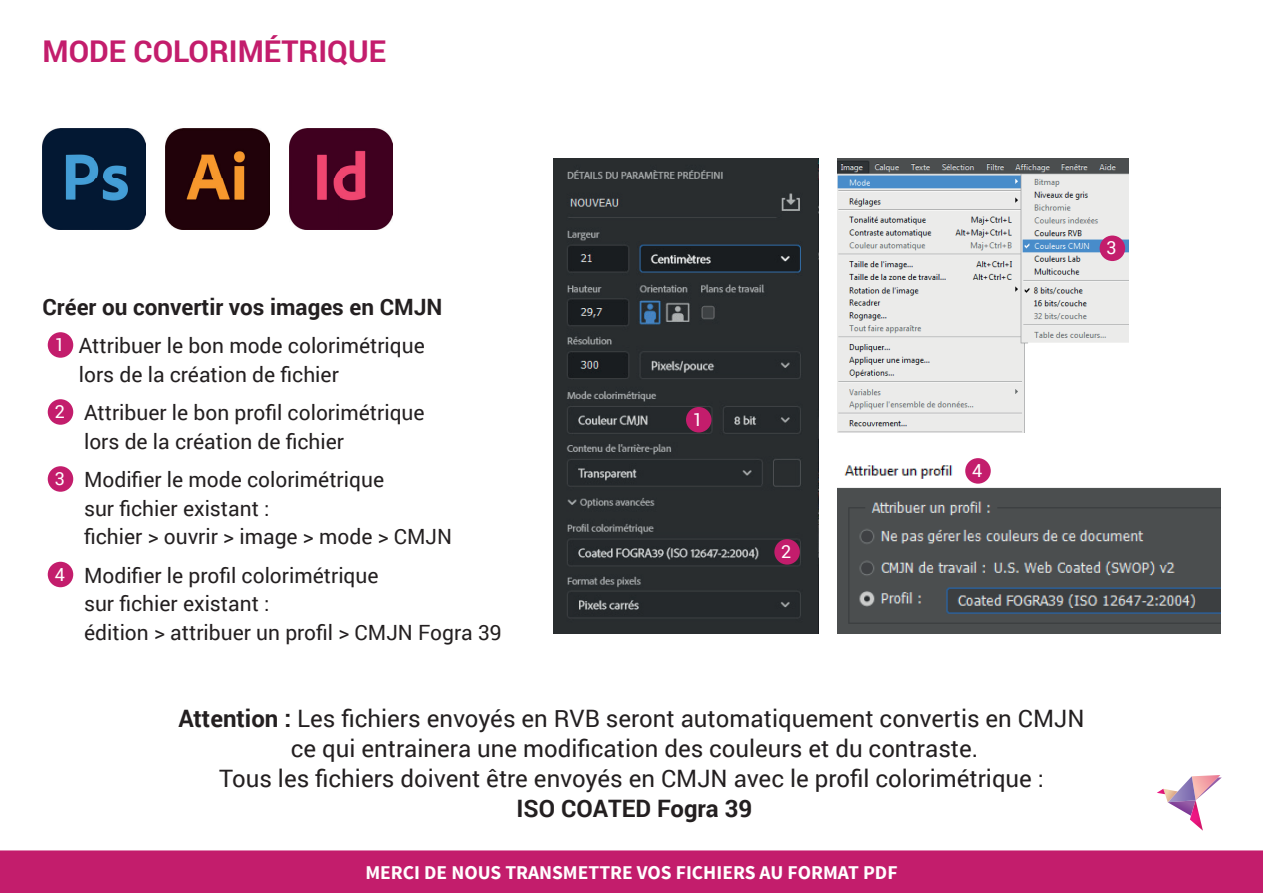
<style>
.page{position:relative;width:1263px;height:893px;background:#fff}
.page>*{position:absolute;margin:0;border:0;box-sizing:border-box;transform-origin:0 0}
.t1{font:700 30px "Roboto";color:#c31d6c}
.t2{font:24px/30px "Roboto";color:#231f20;text-align:center}
.t3{font:700 24px "Roboto";color:#231f20}
.t4{font:700 22.5px "Roboto";color:#231f20}
.t5{font:21px/28.5px "Roboto";color:#231f20}
.t6{font:700 19.5px "Source Sans Pro";color:#fff}
.t7{font:18px "Roboto";color:#fff}
.s1{font-size:18px;color:#fff}
.s2{font-weight:700}
</style>
<div class="page">
<div style="left:0;top:850px;width:1263px;height:43px;background:#c31d6c"></div>
<img style="left:1190px;top:816px;width:13px;height:15px">
<svg style="left:1157px;top:775px;width:65px;height:41px"></svg>
<img style="left:553px;top:159px;width:266px;height:474px">
<div style="left:48px;top:332px;width:25px;height:26px;background:#c31d6c;border-radius:50%"></div>
<div style="left:48px;top:399px;width:25px;height:26px;background:#c31d6c;border-radius:50%"></div>
<div style="left:48px;top:466px;width:25px;height:26px;background:#c31d6c;border-radius:50%"></div>
<div style="left:48px;top:562px;width:25px;height:25px;background:#c31d6c;border-radius:50%"></div>
<img style="left:43px;top:129px;width:103px;height:100px">
<img style="left:166px;top:129px;width:103px;height:100px">
<img style="left:289px;top:129px;width:103px;height:100px">
<img style="left:837px;top:159px;width:292px;height:273px">
<img style="left:837px;top:458px;width:383px;height:175px">
<div style="left:686px;top:407px;width:25px;height:25px;background:#c31d6c;border-radius:50%"></div>
<div style="left:774px;top:539px;width:26px;height:26px;background:#c31d6c;border-radius:50%"></div>
<div style="left:965px;top:458px;width:26px;height:26px;background:#c31d6c;border-radius:50%"></div>
<div style="left:1099px;top:236px;width:26px;height:25px;background:#c31d6c;border-radius:50%"></div>
<h1 class="t1" style="left:43px;top:31px;width:345px">MODE COLORIMÉTRIQUE</h1>
<p class="t4" style="left:43px;top:291px;width:401px">Créer ou convertir vos images en CMJN</p>
<p class="t5" style="left:79px;top:330px;width:348px;text-indent:-24px"><span class="s1">1</span> Attribuer le bon mode colorimétrique lors de la création de fichier</p>
<p class="t5" style="left:84px;top:397px;width:342px;text-indent:-29px"><span class="s1">2</span> Attribuer le bon profil colorimétrique lors de la création de fichier</p>
<p class="t5" style="left:84px;top:464px;width:370px;text-indent:-29px"><span class="s1">3</span> Modifier le mode colorimétrique<br>sur fichier existant :<br>fichier &gt; ouvrir &gt; image &gt; mode &gt; CMJN</p>
<p class="t5" style="left:84px;top:560px;width:419px;text-indent:-29px"><span class="s1">4</span> Modifier le profil colorimétrique<br>sur fichier existant :<br>édition &gt; attribuer un profil &gt; CMJN Fogra 39</p>
<p class="t7" style="left:693px;top:407px;width:12px">1</p>
<p class="t7" style="left:781px;top:539px;width:12px">2</p>
<p class="t7" style="left:972px;top:458px;width:12px">4</p>
<p class="t7" style="left:1106px;top:235px;width:12px">3</p>
<p class="t2" style="left:178px;top:702px;width:907px"><span class="s2">Attention :</span> Les fichiers envoyés en RVB seront automatiquement convertis en CMJN ce qui entrainera une modification des couleurs et du contraste.<br>Tous les fichiers doivent être envoyés en CMJN avec le profil colorimétrique :</p>
<p class="t3" style="left:517px;top:791px;width:237px">ISO COATED Fogra 39</p>
<p class="t6" style="left:365px;top:860px;width:534px">MERCI DE NOUS TRANSMETTRE VOS FICHIERS AU FORMAT PDF</p>
</div>
